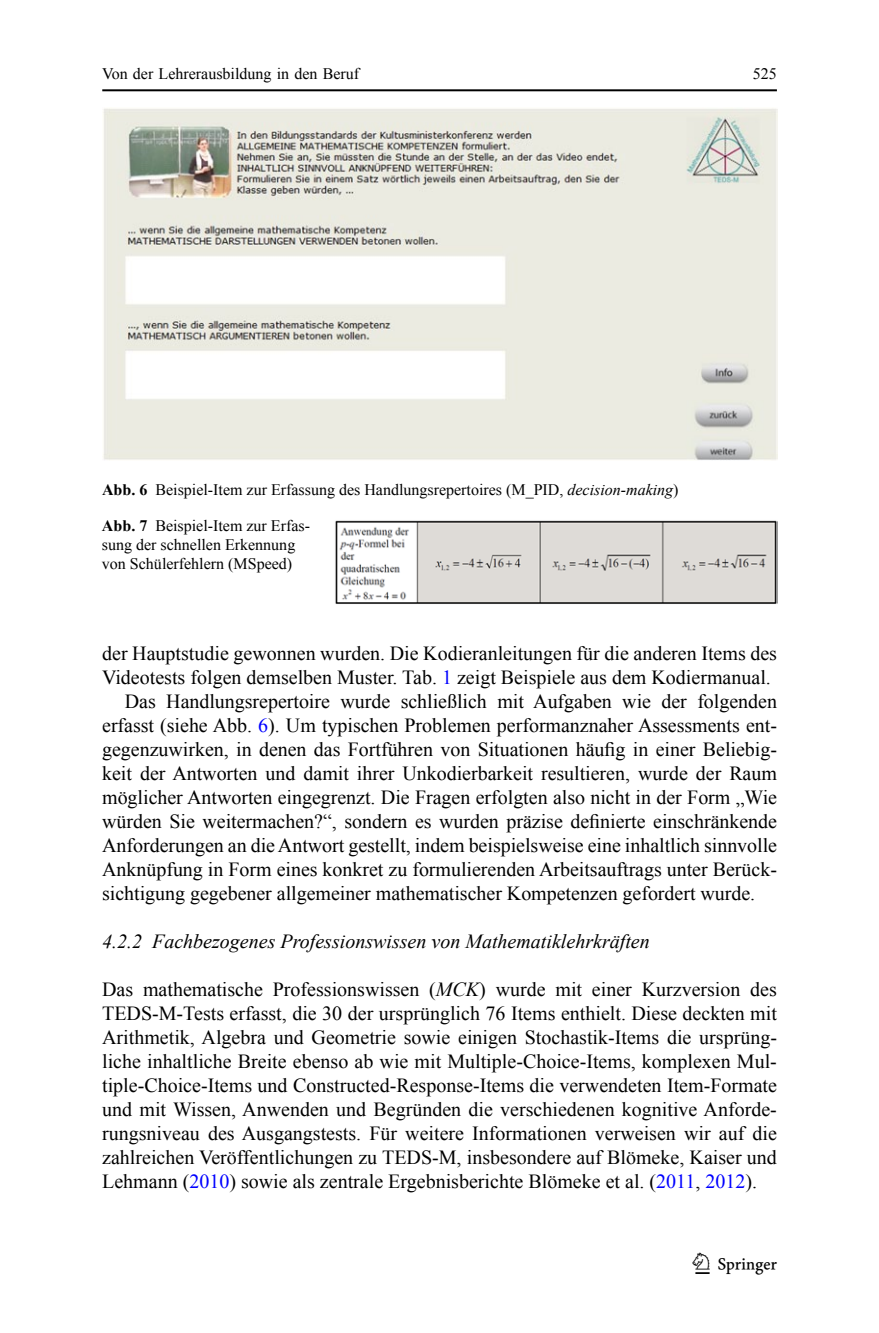
<style>
.page{position:relative;width:879px;height:1333px;background:#fff}
.page>*{position:absolute;margin:0;border:0;box-sizing:border-box;transform-origin:0 0}
.t1{font:30px "Springnew";color:#000}
.t2{font:20px/24px "Times New Roman";color:#000;text-align:justify}
.t3{font:italic 20px "Times New Roman";color:#000}
.t4{font:16px/19px "Times New Roman";color:#000}
.s1{font-weight:700}
.s2{font-style:italic}
.s3{color:#00f}
</style>
<div class="page">
<hr style="left:102px;top:89px;width:675px;height:2px;background:#000">
<img style="left:103px;top:108px;width:674px;height:352px">
<img style="left:335px;top:520px;width:442px;height:84px">
<p class="t4" style="left:102px;top:64px;width:258px">Von der Lehrerausbildung in den Beruf</p>
<p class="t4" style="left:753px;top:64px;width:25px">525</p>
<p class="t4" style="left:102px;top:480px;width:578px"><span class="s1">Abb. 6</span> Beispiel-Item zur Erfassung des Handlungsrepertoires (M_PID, <span class="s2">decision-making</span>)</p>
<p class="t4" style="left:102px;top:516px;width:209px"><span class="s1">Abb. 7</span> Beispiel-Item zur Erfas&shy;sung der schnellen Erkennung von Schülerfehlern (MSpeed)</p>
<p class="t2" style="left:102px;top:641px;width:676px">der Hauptstudie gewonnen wurden. Die Kodieranleitungen für die anderen Items des</p>
<p class="t2" style="left:102px;top:665px;width:670px">Videotests folgen demselben Muster. Tab. <span class="s3">1</span> zeigt Beispiele aus dem Kodiermanual.</p>
<p class="t2" style="left:125px;top:689px;width:653px">Das Handlungsrepertoire wurde schließlich mit Aufgaben wie der folgenden</p>
<p class="t2" style="left:102px;top:713px;width:676px">erfasst (siehe Abb. <span class="s3">6</span>). Um typischen Problemen performanznaher Assessments ent-</p>
<p class="t2" style="left:102px;top:737px;width:676px">gegenzuwirken, in denen das Fortführen von Situationen häufig in einer Beliebig-</p>
<p class="t2" style="left:102px;top:761px;width:676px">keit der Antworten und damit ihrer Unkodierbarkeit resultieren, wurde der Raum</p>
<p class="t2" style="left:102px;top:785px;width:676px">möglicher Antworten eingegrenzt. Die Fragen erfolgten also nicht in der Form „Wie</p>
<p class="t2" style="left:102px;top:809px;width:676px">würden Sie weitermachen?“, sondern es wurden präzise definierte einschränkende</p>
<p class="t2" style="left:102px;top:833px;width:676px">Anforderungen an die Antwort gestellt, indem beispielsweise eine inhaltlich sinnvolle</p>
<p class="t2" style="left:102px;top:857px;width:676px">Anknüpfung in Form eines konkret zu formulierenden Arbeitsauftrags unter Berück-</p>
<p class="t2" style="left:102px;top:881px;width:654px">sichtigung gegebener allgemeiner mathematischer Kompetenzen gefordert wurde.</p>
<p class="t3" style="left:102px;top:927px;width:549px">4.2.2 Fachbezogenes Professionswissen von Mathematiklehrkräften</p>
<p class="t2" style="left:102px;top:977px;width:676px">Das mathematische Professionswissen (<span class="s2">MCK</span>) wurde mit einer Kurzversion des TEDS-M-Tests erfasst, die 30 der ursprünglich 76 Items enthielt. Diese deckten mit Arithmetik, Algebra und Geometrie sowie einigen Stochastik-Items die ursprüng&shy;liche inhaltliche Breite ebenso ab wie mit Multiple-Choice-Items, komplexen Mul&shy;tiple-Choice-Items und Constructed-Response-Items die verwendeten Item-Formate und mit Wissen, Anwenden und Begründen die verschiedenen kognitive Anforde&shy;rungsniveau des Ausgangstests. Für weitere Informationen verweisen wir auf die zahlreichen Veröffentlichungen zu TEDS-M, insbesondere auf Blömeke, Kaiser und Lehmann (<span class="s3">2010</span>) sowie als zentrale Ergebnisberichte Blömeke et al. (<span class="s3">2011</span>, <span class="s3">2012</span>).</p>
<h1 class="t1" style="left:695px;top:1252px;width:83px">1 3</h1>
</div>
